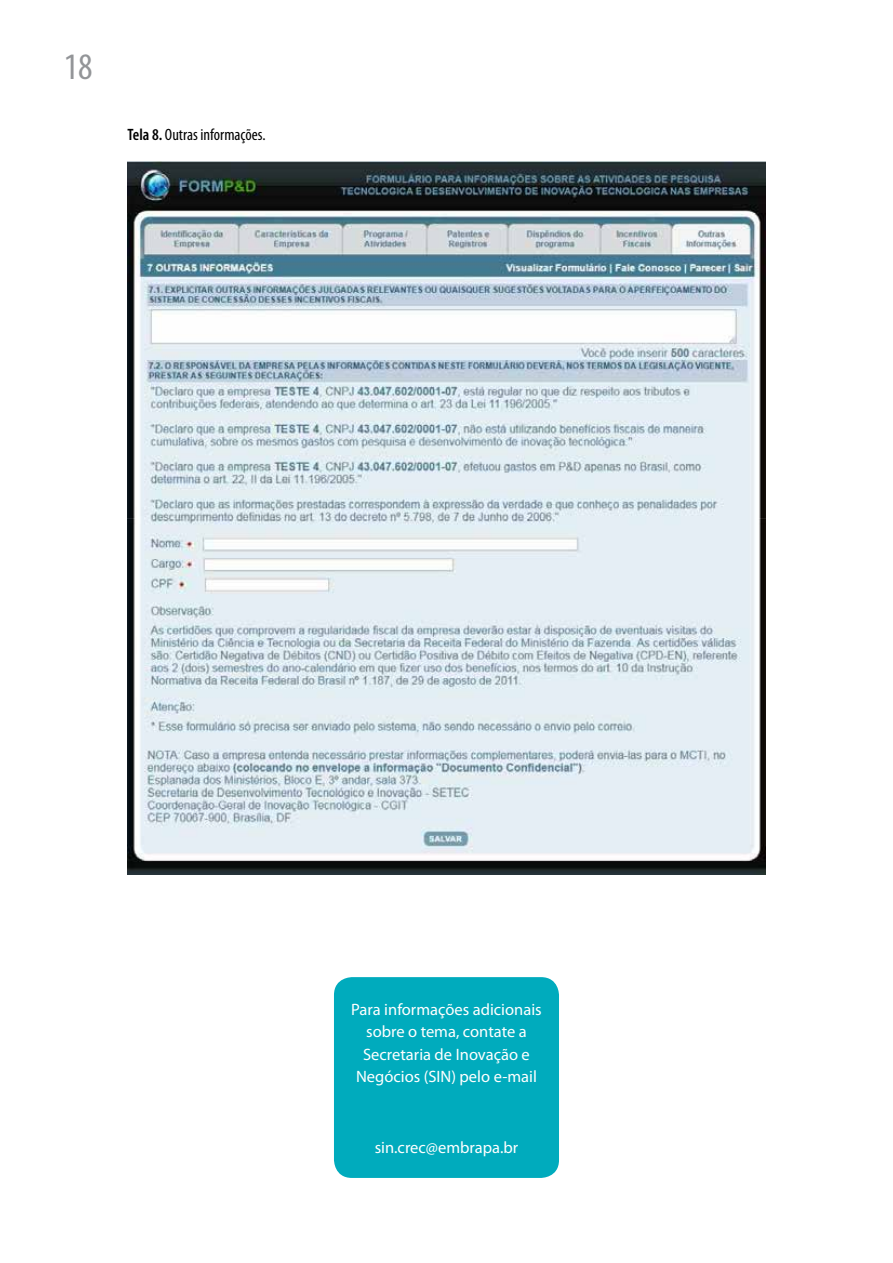
<style>
.page{position:relative;width:893px;height:1263px;background:#fff}
.page>*{position:absolute;margin:0;border:0;box-sizing:border-box;transform-origin:0 0}
.t1{font:condensed 37.5px "Myriad Pro";color:#939598}
.t2{font:16.5px/22.5px "Myriad Pro";color:#fff;text-align:center}
.t3{font:condensed 16.5px "Myriad Pro";color:#000}
.s1{font-weight:600}
</style>
<div class="page">
<img style="left:128px;top:162px;width:637px;height:712px">
<div style="left:334px;top:977px;width:225px;height:201px;background:#00abbd;border-radius:18px"></div>
<h1 class="t1" style="left:64px;top:44px;width:30px">18</h1>
<p class="t3" style="left:128px;top:125px;width:139px"><span class="s1">Tela 8.</span> Outras informações.</p>
<p class="t2" style="left:351px;top:998px;width:192px">Para informações adicionais sobre o tema, contate a<br>Secretaria de I novação e<br>Negócios (SIN) pelo e-mail</p>
<p class="t2" style="left:375px;top:1136px;width:145px">sin.crec@embrapa.br</p>
</div>
